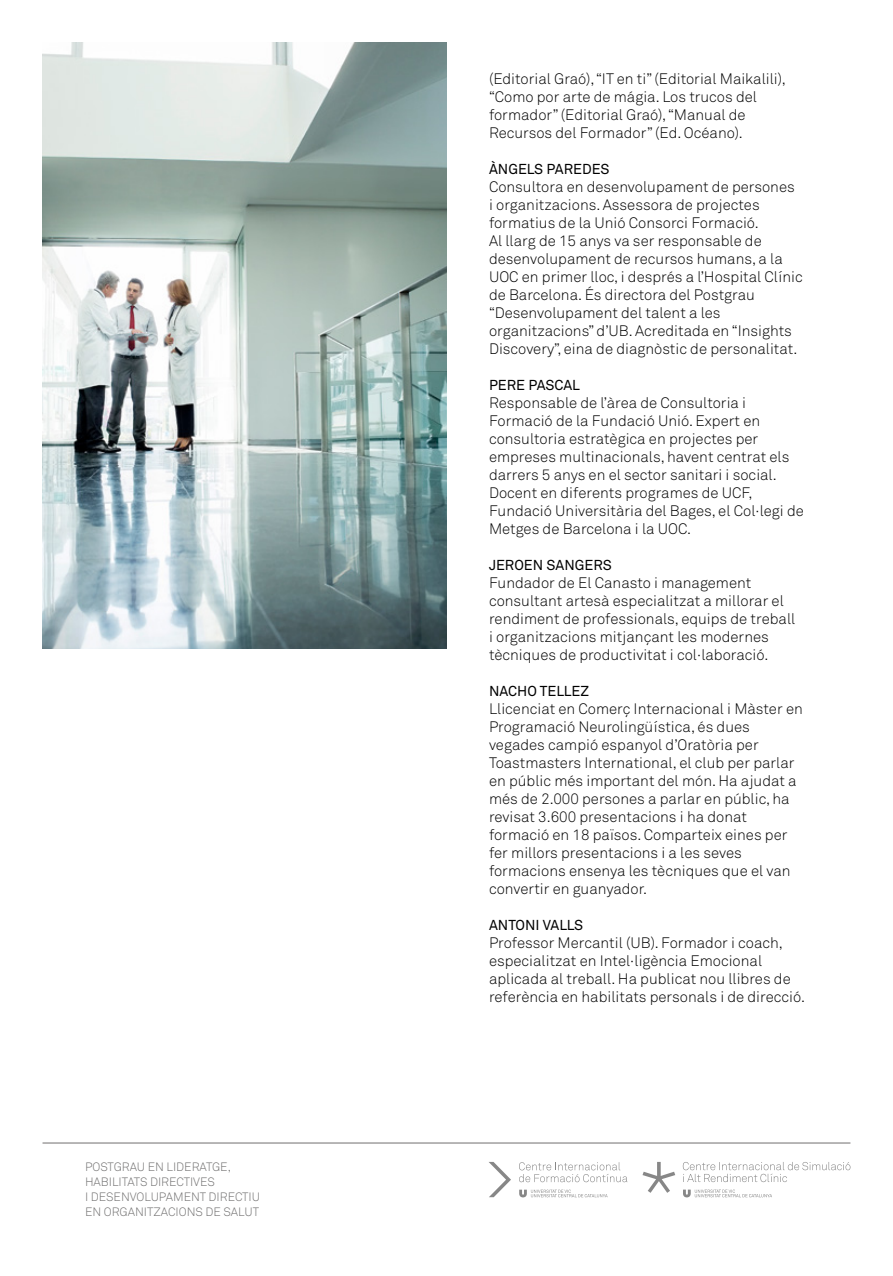
<style>
.page{position:relative;width:893px;height:1276px;background:#fff}
.page>*{position:absolute;margin:0;border:0;box-sizing:border-box;transform-origin:0 0}
.t1{font:300 15px/18px "Akkurat";color:#000}
.t2{font:14.25px "Akkurat";color:#000}
.t3{font:300 12px/15px "Akkurat";color:#706f6f}
</style>
<div class="page">
<img style="left:43px;top:43px;width:403px;height:605px">
<svg style="left:489px;top:1162px;width:22px;height:35px"></svg>
<svg style="left:519px;top:1189px;width:89px;height:8px"></svg>
<svg style="left:519px;top:1162px;width:108px;height:20px"></svg>
<svg style="left:642px;top:1162px;width:33px;height:30px"></svg>
<svg style="left:683px;top:1189px;width:89px;height:8px"></svg>
<svg style="left:683px;top:1162px;width:167px;height:20px"></svg>
<hr style="left:43px;top:1142px;width:807px;height:1px;background:#706f6f">
<p class="t3" style="left:85px;top:1159px;width:177px">POSTGRAU EN LIDERATGE,<br>HABILITATS DIRECTIVES<br>I DESENVOLUPAMENT DIRECTIU<br>EN ORGANITZACIONS DE SALUT</p>
<p class="t1" style="left:489px;top:70px;width:298px">(Editorial Graó), “IT en ti” (Editorial Maikalili), “Como por arte de mágia. Los trucos del formador” (Editorial Graó), “Manual de Recursos del Formador” (Ed. Océano).</p>
<p class="t2" style="left:489px;top:161px;width:122px">ÀNGELS PAREDES</p>
<p class="t1" style="left:489px;top:178px;width:315px">Consultora en desenvolupament de persones<br>i organitzacions. Assessora de projectes formatius de la Unió Consorci Formació.<br>Al llarg de 15 anys va ser responsable de desenvolupament de recursos humans, a la UOC en primer lloc, i després a l’Hospital Clínic de Barcelona. És directora del Postgrau “Desenvolupament del talent a les organitzacions” d’UB. Acreditada en “Insights Discovery”, eina de diagnòstic de personalitat.</p>
<p class="t2" style="left:489px;top:377px;width:92px">PERE PASCAL</p>
<p class="t1" style="left:489px;top:394px;width:316px">Responsable de l’àrea de Consultoria i Formació de la Fundació Unió. Expert en consultoria estratègica en projectes per empreses multinacionals, havent centrat els darrers 5 anys en el sector sanitari i social.<br>Docent en diferents programes de UCF, Fundació Universitària del Bages, el Col·legi de Metges de Barcelona i la UOC.</p>
<p class="t2" style="left:489px;top:557px;width:124px">JEROEN SANGERS</p>
<p class="t1" style="left:489px;top:574px;width:308px">Fundador de El Canasto i management consultant artesà especialitzat a millorar el rendiment de professionals, equips de treball i organitzacions mitjançant les modernes tècniques de productivitat i col·laboració.</p>
<p class="t2" style="left:489px;top:683px;width:102px">NACHO TELLEZ</p>
<p class="t1" style="left:489px;top:700px;width:315px">Llicenciat en Comerç Internacional i Màster en Programació Neurolingüística, és dues vegades campió espanyol d’Oratòria per Toastmasters International, el club per parlar en públic més important del món. Ha ajudat a més de 2.000 persones a parlar en públic, ha revisat 3.600 presentacions i ha donat formació en 18 països. Comparteix eines per fer millors presentacions i a les seves formacions ensenya les tècniques que el van convertir en guanyador.</p>
<p class="t2" style="left:489px;top:917px;width:96px">ANTONI VALLS</p>
<p class="t1" style="left:489px;top:934px;width:317px">Professor Mercantil (UB). Formador i coach, especialitzat en Intel·ligència Emocional aplicada al treball. Ha publicat nou llibres de referència en habilitats personals i de direcció.</p>
</div>
